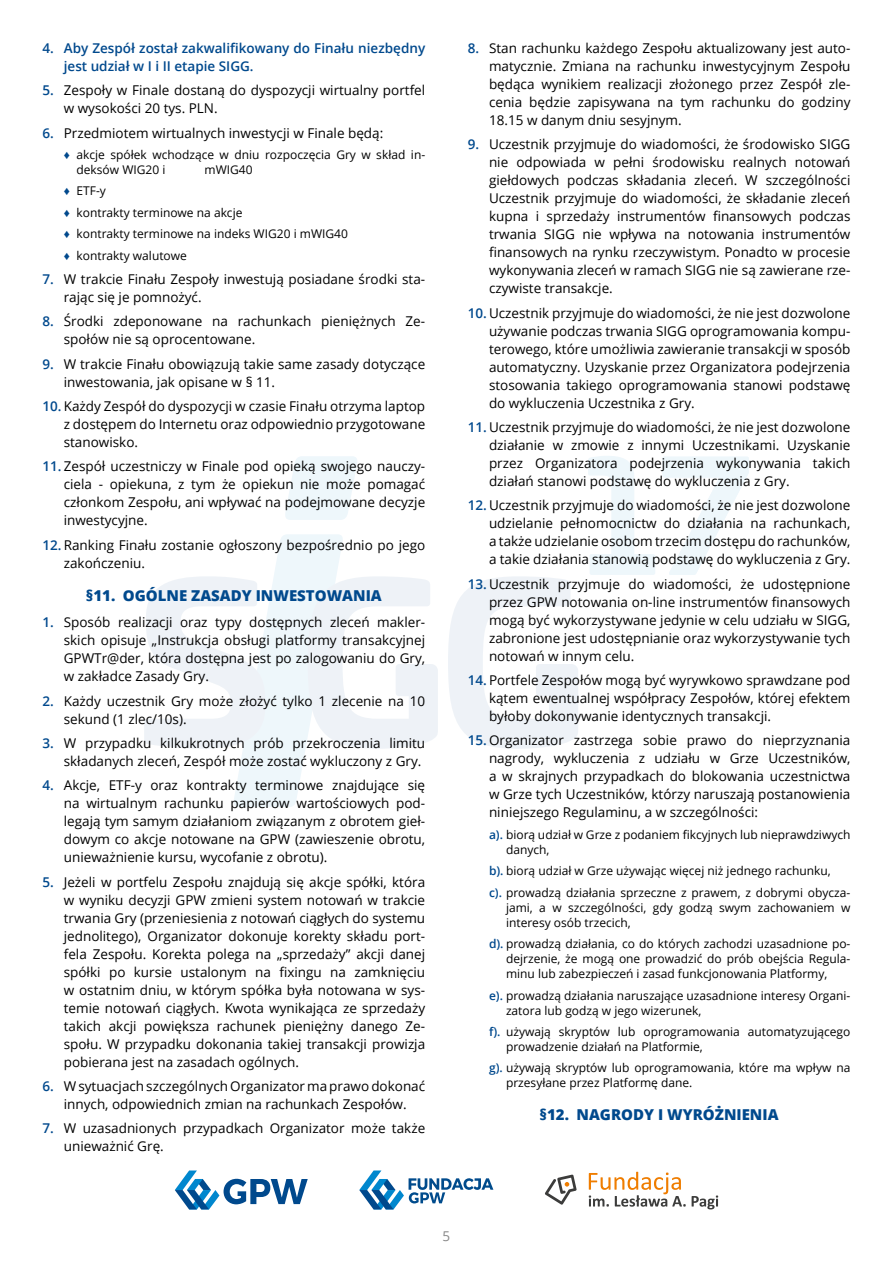
<style>
.page{position:relative;width:893px;height:1263px;background:#fff}
.page>*{position:absolute;margin:0;border:0;box-sizing:border-box;transform-origin:0 0}
.t1{font:800 15px "Open Sans";color:#00498d}
.t2{font:13.5px/18px "Open Sans";color:#000;text-align:justify}
.t3{font:600 13.5px/18px "Open Sans";color:#00498d}
.t4{font:13.5px "Open Sans";color:#878787}
.t5{font:12px/15px "Open Sans";color:#000}
.s1{font-weight:600;color:#00498d}
.s2{font-family:"Arial";color:#00498d}
</style>
<div class="page">
<svg style="left:175px;top:1170px;width:133px;height:39px"></svg>
<svg style="left:285px;top:456px;width:72px;height:64px"></svg>
<svg style="left:588px;top:456px;width:67px;height:119px"></svg>
<svg style="left:448px;top:576px;width:130px;height:173px"></svg>
<svg style="left:144px;top:534px;width:294px;height:273px"></svg>
<svg style="left:662px;top:457px;width:87px;height:118px"></svg>
<svg style="left:545px;top:1174px;width:32px;height:31px"></svg>
<svg style="left:589px;top:1172px;width:129px;height:37px"></svg>
<svg style="left:359px;top:1170px;width:134px;height:39px"></svg>
<p class="t3" style="left:64px;top:39px;width:363px;text-indent:-21px">4. Aby Zespół został zakwalifikowany do Finału niezbędny jest udział w I i II etapie SIGG.</p>
<p class="t2" style="left:64px;top:81px;width:363px;text-indent:-21px"><span class="s1">5.</span> Zespoły w Finale dostaną do dyspozycji wirtualny portfel w wysokości 20 tys. PLN.</p>
<p class="t2" style="left:43px;top:123px;width:342px"><span class="s1">6.</span> Przedmiotem wirtualnych inwestycji w Finale będą:</p>
<p class="t5" style="left:77px;top:147px;width:350px;text-indent:-13px"><span class="s2">♦</span> akcje spółek wchodzące w dniu rozpoczęcia Gry w skład in&shy;deksów WIG20 i</p>
<p class="t5" style="left:205px;top:162px;width:50px">mWIG40</p>
<p class="t5" style="left:64px;top:180px;width:286px;line-height:21.5px"><span class="s2">♦</span> ETF-y<br><span class="s2">♦</span> kontrakty terminowe na akcje<br><span class="s2">♦</span> kontrakty terminowe na indeks WIG20 i mWIG40 <span class="s2">♦</span> kontrakty walutowe</p>
<p class="t2" style="left:64px;top:270px;width:363px;text-indent:-21px"><span class="s1">7.</span> W trakcie Finału Zespoły inwestują posiadane środki sta&shy;rając się je pomnożyć.</p>
<p class="t2" style="left:64px;top:312px;width:363px;text-indent:-21px"><span class="s1">8.</span> Środki zdeponowane na rachunkach pieniężnych Ze&shy;społów nie są oprocentowane.</p>
<p class="t2" style="left:64px;top:354px;width:363px;text-indent:-21px"><span class="s1">9.</span> W trakcie Finału obowiązują takie same zasady dotyczące inwestowania, jak opisane w § 11.</p>
<p class="t2" style="left:64px;top:397px;width:363px;text-indent:-21px"><span class="s1">10.</span> Każdy Zespół do dyspozycji w czasie Finału otrzyma laptop z dostępem do Internetu oraz odpowiednio przygotowane stanowisko.</p>
<p class="t2" style="left:64px;top:457px;width:363px;text-indent:-21px"><span class="s1">11.</span> Zespół uczestniczy w Finale pod opieką swojego nauczy&shy;ciela - opiekuna, z tym że opiekun nie może pomagać członkom Zespołu, ani wpływać na podejmowane decyzje inwestycyjne.</p>
<p class="t2" style="left:64px;top:535px;width:363px;text-indent:-21px"><span class="s1">12.</span> Ranking Finału zostanie ogłoszony bezpośrednio po jego zakończeniu.</p>
<p class="t1" style="left:86px;top:584px;width:297px">§11. OGÓLNE ZASADY INWESTOWANIA</p>
<p class="t2" style="left:64px;top:613px;width:363px;text-indent:-21px"><span class="s1">1.</span> Sposób realizacji oraz typy dostępnych zleceń makler&shy;skich opisuje „Instrukcja obsługi platformy transakcyjnej GPWTr@der, która dostępna jest po zalogowaniu do Gry, w zakładce Zasady Gry.</p>
<p class="t2" style="left:64px;top:691px;width:363px;text-indent:-21px"><span class="s1">2.</span> Każdy uczestnik Gry może złożyć tylko 1 zlecenie na 10 sekund (1 zlec/10s).</p>
<p class="t2" style="left:43px;top:734px;width:384px;text-align:right"><span class="s1">3.</span> W przypadku kilkukrotnych prób przekroczenia limitu składanych zleceń, Zespół może zostać wykluczony z Gry.</p>
<p class="t2" style="left:64px;top:776px;width:363px;text-indent:-21px"><span class="s1">4.</span> Akcje, ETF-y oraz kontrakty terminowe znajdujące się na wirtualnym rachunku papierów wartościowych pod&shy;legają tym samym działaniom związanym z obrotem gieł&shy;dowym co akcje notowane na GPW (zawieszenie obrotu, unieważnienie kursu, wycofanie z obrotu).</p>
<p class="t2" style="left:64px;top:872px;width:363px;text-indent:-21px"><span class="s1">5.</span> Jeżeli w portfelu Zespołu znajdują się akcje spółki, która w wyniku decyzji GPW zmieni system notowań w trakcie trwania Gry (przeniesienia z notowań ciągłych do systemu jednolitego), Organizator dokonuje korekty składu port&shy;fela Zespołu. Korekta polega na „sprzedaży” akcji danej spółki po kursie ustalonym na fixingu na zamknięciu w ostatnim dniu, w którym spółka była notowana w sys&shy;temie notowań ciągłych. Kwota wynikająca ze sprzedaży takich akcji powiększa rachunek pieniężny danego Ze&shy;społu. W przypadku dokonania takiej transakcji prowizja pobierana jest na zasadach ogólnych.</p>
<p class="t2" style="left:43px;top:1077px;width:384px;text-align:center"><span class="s1">6.</span> W sytuacjach szczególnych Organizator ma prawo dokonać innych, odpowiednich zmian na rachunkach Zespołów.</p>
<p class="t2" style="left:64px;top:1119px;width:363px;text-indent:-21px"><span class="s1">7.</span> W uzasadnionych przypadkach Organizator może także unieważnić Grę.</p>
<p class="t2" style="left:489px;top:39px;width:363px;text-indent:-21px"><span class="s1">8.</span> Stan rachunku każdego Zespołu aktualizowany jest auto&shy;matycznie. Zmiana na rachunku inwestycyjnym Zespołu będąca wynikiem realizacji złożonego przez Zespół zle&shy;cenia będzie zapisywana na tym rachunku do godziny 18.15 w danym dniu sesyjnym.</p>
<p class="t2" style="left:489px;top:135px;width:363px;text-indent:-21px"><span class="s1">9.</span> Uczestnik przyjmuje do wiadomości, że środowisko SIGG nie odpowiada w pełni środowisku realnych notowań giełdowych podczas składania zleceń. W szczególności Uczestnik przyjmuje do wiadomości, że składanie zleceń kupna i sprzedaży instrumentów finansowych podczas trwania SIGG nie wpływa na notowania instrumentów finansowych na rynku rzeczywistym. Ponadto w procesie wykonywania zleceń w ramach SIGG nie są zawierane rze&shy;czywiste transakcje.</p>
<p class="t2" style="left:489px;top:303px;width:363px;text-indent:-21px"><span class="s1">10.</span> Uczestnik przyjmuje do wiadomości, że nie jest dozwolone używanie podczas trwania SIGG oprogramowania kompu&shy;terowego, które umożliwia zawieranie transakcji w sposób automatyczny. Uzyskanie przez Organizatora podejrzenia stosowania takiego oprogramowania stanowi podstawę do wykluczenia Uczestnika z Gry.</p>
<p class="t2" style="left:489px;top:418px;width:363px;text-indent:-21px"><span class="s1">11.</span> Uczestnik przyjmuje do wiadomości, że nie jest dozwolone działanie w zmowie z innymi Uczestnikami. Uzyskanie przez Organizatora podejrzenia wykonywania takich działań stanowi podstawę do wykluczenia z Gry.</p>
<p class="t2" style="left:489px;top:496px;width:363px;text-indent:-21px"><span class="s1">12.</span> Uczestnik przyjmuje do wiadomości, że nie jest dozwolone udzielanie pełnomocnictw do działania na rachunkach, a także udzielanie osobom trzecim dostępu do rachunków, a takie działania stanowią podstawę do wykluczenia z Gry.</p>
<p class="t2" style="left:489px;top:574px;width:363px;text-indent:-21px"><span class="s1">13.</span> Uczestnik przyjmuje do wiadomości, że udostępnione przez GPW notowania on-line instrumentów finansowych mogą być wykorzystywane jedynie w celu udziału w SIGG, zabronione jest udostępnianie oraz wykorzystywanie tych notowań w innym celu.</p>
<p class="t2" style="left:489px;top:671px;width:363px;text-indent:-21px"><span class="s1">14.</span> Portfele Zespołów mogą być wyrywkowo sprawdzane pod kątem ewentualnej współpracy Zespołów, której efektem byłoby dokonywanie identycznych transakcji.</p>
<p class="t2" style="left:489px;top:731px;width:363px;text-indent:-21px"><span class="s1">15.</span> Organizator zastrzega sobie prawo do nieprzyznania nagrody, wykluczenia z udziału w Grze Uczestników, a w skrajnych przypadkach do blokowania uczestnictwa w Grze tych Uczestników, którzy naruszają postanowienia niniejszego Regulaminu, a w szczególności:</p>
<p class="t5" style="left:506px;top:827px;width:346px;text-indent:-17px"><span class="s1">a).</span> biorą udział w Grze z podaniem fikcyjnych lub nieprawdziwych danych,</p>
<p class="t5" style="left:489px;top:860px;width:363px;line-height:21.5px"><span class="s1">b).</span> biorą udział w Grze używając więcej niż jednego rachunku,<br><span class="s1">c).</span> prowadzą działania sprzeczne z prawem, z dobrymi obycza-</p>
<p class="t5" style="left:506px;top:899px;width:346px">jami, a w szczególności, gdy godzą swym zachowaniem w interesy osób trzecich,</p>
<p class="t5" style="left:506px;top:936px;width:346px;text-align:justify;text-indent:-17px"><span class="s1">d).</span> prowadzą działania, co do których zachodzi uzasadnione po&shy;dejrzenie, że mogą one prowadzić do prób obejścia Regula&shy;minu lub zabezpieczeń i zasad funkcjonowania Platformy,</p>
<p class="t5" style="left:506px;top:987px;width:346px;text-indent:-17px"><span class="s1">e).</span> prowadzą działania naruszające uzasadnione interesy Organi&shy;zatora lub godzą w jego wizerunek,</p>
<p class="t5" style="left:506px;top:1024px;width:346px;text-indent:-17px"><span class="s1">f).</span> używają skryptów lub oprogramowania automatyzującego prowadzenie działań na Platformie,</p>
<p class="t5" style="left:506px;top:1060px;width:346px;text-indent:-17px"><span class="s1">g).</span> używają skryptów lub oprogramowania, które ma wpływ na przesyłane przez Platformę dane.</p>
<p class="t1" style="left:540px;top:1103px;width:240px">§12. NAGRODY I WYRÓŻNIENIA</p>
<p class="t4" style="left:443px;top:1227px;width:9px">5</p>
</div>
